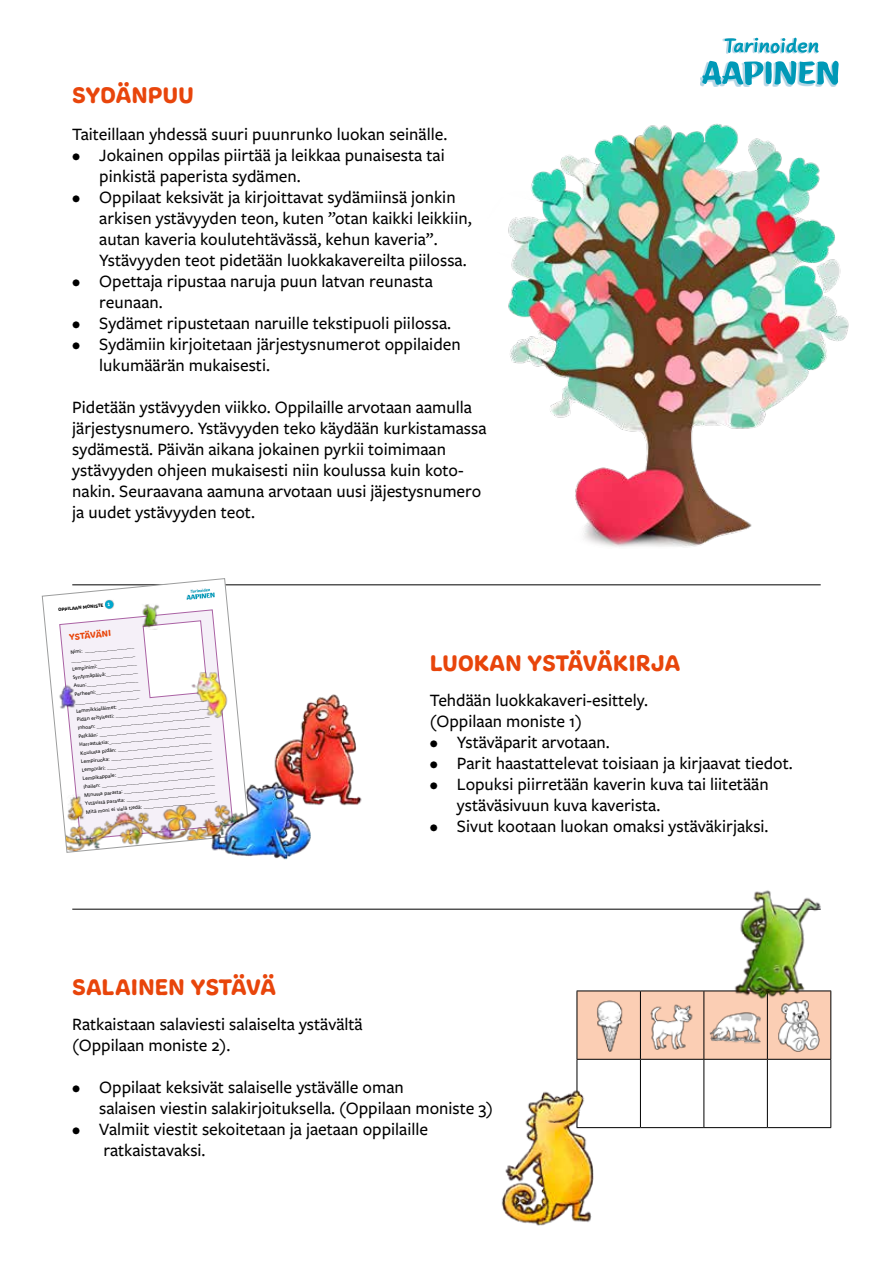
<style>
.page{position:relative;width:893px;height:1263px;background:#fff}
.page>*{position:absolute;margin:0;border:0;box-sizing:border-box;transform-origin:0 0}
.t1{font:24px "Freude";letter-spacing:.015em;color:#e8450b}
.t2{font:500 18px/21px "Freight Sans Pro";color:#000}
.t3{font:9.3px "Freude";color:#e8450b}
.t4{font:4.95px/8.6px "Ottiger Roman";color:#000}
.t5{font:4.95px "Freude";color:#000}
</style>
<div class="page">
<div style="left:700px;top:62px;width:137px;height:25px;background:#0071a5;opacity:.29"></div>
<svg style="left:702px;top:61px;width:137px;height:24px"></svg>
<div style="left:723px;top:38px;width:94px;height:16px;background:#0071a5;opacity:.29"></div>
<svg style="left:725px;top:38px;width:94px;height:15px"></svg>
<hr style="left:72px;top:584px;width:749px;height:1px;background:#000">
<hr style="left:72px;top:909px;width:749px;height:1px;background:#000">
<svg style="left:41px;top:578px;width:209px;height:275px"></svg>
<img style="left:168px;top:777px;width:143px;height:83px">
<img style="left:238px;top:693px;width:124px;height:130px">
<svg style="left:578px;top:991px;width:252px;height:68px;background:#f4c8af"></svg>
<hr style="left:577px;top:990px;width:63px;height:1px;background:#000">
<hr style="left:577px;top:991px;width:1px;height:68px;background:#000">
<hr style="left:640px;top:990px;width:64px;height:1px;background:#000">
<hr style="left:640px;top:991px;width:1px;height:68px;background:#000">
<hr style="left:703px;top:991px;width:1px;height:68px;background:#000">
<hr style="left:767px;top:991px;width:1px;height:68px;background:#000">
<hr style="left:830px;top:991px;width:1px;height:68px;background:#000">
<hr style="left:577px;top:1059px;width:63px;height:1px;background:#000">
<hr style="left:577px;top:1060px;width:1px;height:67px;background:#000">
<hr style="left:640px;top:1059px;width:64px;height:1px;background:#000">
<hr style="left:640px;top:1060px;width:1px;height:67px;background:#000">
<hr style="left:704px;top:1059px;width:63px;height:1px;background:#000">
<hr style="left:703px;top:1060px;width:1px;height:67px;background:#000">
<hr style="left:767px;top:1059px;width:64px;height:1px;background:#000">
<hr style="left:767px;top:1060px;width:1px;height:67px;background:#000">
<hr style="left:830px;top:1060px;width:1px;height:67px;background:#000">
<hr style="left:640px;top:1127px;width:64px;height:1px;background:#000">
<hr style="left:704px;top:1127px;width:63px;height:1px;background:#000">
<hr style="left:767px;top:1127px;width:64px;height:1px;background:#000">
<img style="left:581px;top:1000px;width:52px;height:51px">
<img style="left:647px;top:1000px;width:52px;height:51px">
<img style="left:778px;top:1020px;width:41px;height:31px">
<img style="left:710px;top:1020px;width:51px;height:31px">
<img style="left:683px;top:890px;width:149px;height:130px">
<img style="left:501px;top:1071px;width:158px;height:155px">
<img style="left:508px;top:123px;width:341px;height:424px">
<svg style="left:59px;top:588px;width:175px;height:252px"></svg>
<h1 class="t1" style="left:72px;top:80px;width:123px">SYDÄNPUU</h1>
<p class="t2" style="left:72px;top:123px;width:377px">Taiteillaan yhdessä suuri puunrunko luokan seinälle.</p>
<p class="t2" style="left:99px;top:144px;width:347px;text-indent:-27px">• Jokainen oppilas piirtää ja leikkaa punaisesta tai pinkistä paperista sydämen.</p>
<p class="t2" style="left:99px;top:186px;width:374px;text-indent:-27px">• Oppilaat keksivät ja kirjoittavat sydämiinsä jonkin arkisen ystävyyden teon, kuten ”otan kaikki leikkiin, autan kaveria koulutehtävässä, kehun kaveria”.<br>Ystävyyden teot pidetään luokkakavereilta piilossa.</p>
<p class="t2" style="left:99px;top:270px;width:335px;text-indent:-27px">• Opettaja ripustaa naruja puun latvan reunasta reunaan.</p>
<p class="t2" style="left:72px;top:312px;width:380px">• Sydämet ripustetaan naruille tekstipuoli piilossa.</p>
<p class="t2" style="left:99px;top:333px;width:363px;text-indent:-27px">• Sydämiin kirjoitetaan järjestysnumerot oppilaiden lukumäärän mukaisesti.</p>
<p class="t2" style="left:72px;top:396px;width:416px">Pidetään ystävyyden viikko. Oppilaille arvotaan aamulla järjestysnumero. Ystävyyden teko käydään kurkistamassa sydämestä. Päivän aikana jokainen pyrkii toimimaan ystävyyden ohjeen mukaisesti niin koulussa kuin koto&shy;nakin. Seuraavana aamuna arvotaan uusi jäjestysnumero ja uudet ystävyyden teot.</p>
<p class="t5" style="left:58px;top:607px;width:47px;rotate:-6deg">OPPILAAN MONISTE</p>
<p class="t3" style="left:69px;top:631px;width:44px;rotate:-5deg">YSTÄVÄNI</p>
<p class="t4" style="left:69px;top:648px;width:135px;rotate:-6deg">Nimi: ____________________<br>__________________________<br>Lempinimi:________________<br>Syntymäpäivä:_____________<br>Asun:_____________________<br>Perheeni:__________________<br>__________________________<br>Lemmikkieläimet: ____________________________________ Pidän erityisesti: ______________________________________ Inhoan: ______________________________________________ Pelkään: _____________________________________________ Harrastuksia:__________________________________________ Koulussa pidän: ______________________________________ Lempiruoka: _________________________________________ Lempiväri: ___________________________________________ Lempikappale: _______________________________________ Ihailen: ______________________________________________ Minussa parasta: _____________________________________ Ystävissä parasta: ____________________________________ Mitä moni ei vielä tiedä: ______________________________</p>
<h1 class="t1" style="left:430px;top:648px;width:251px">LUOKAN YSTÄVÄKIRJA</h1>
<p class="t2" style="left:430px;top:689px;width:220px">Tehdään luokkakaveri-esittely. (Oppilaan moniste 1)</p>
<p class="t2" style="left:430px;top:731px;width:181px">• Ystäväparit arvotaan.</p>
<p class="t2" style="left:430px;top:752px;width:364px">• Parit haastattelevat toisiaan ja kirjaavat tiedot.</p>
<p class="t2" style="left:457px;top:773px;width:313px;text-indent:-27px">• Lopuksi piirretään kaverin kuva tai liitetään ystäväsivuun kuva kaverista.</p>
<p class="t2" style="left:430px;top:815px;width:340px">• Sivut kootaan luokan omaksi ystäväkirjaksi.</p>
<h1 class="t1" style="left:72px;top:972px;width:205px">SALAINEN YSTÄVÄ</h1>
<p class="t2" style="left:72px;top:1013px;width:292px">Ratkaistaan salaviesti salaiselta ystävältä (Oppilaan moniste 2).</p>
<p class="t2" style="left:99px;top:1076px;width:395px;text-indent:-27px">• Oppilaat keksivät salaiselle ystävälle oman<br>salaisen viestin salakirjoituksella. (Oppilaan moniste 3)</p>
<p class="t2" style="left:103px;top:1118px;width:326px;text-indent:-31px">• Valmiit viestit sekoitetaan ja jaetaan oppilaille ratkaistavaksi.</p>
</div>
